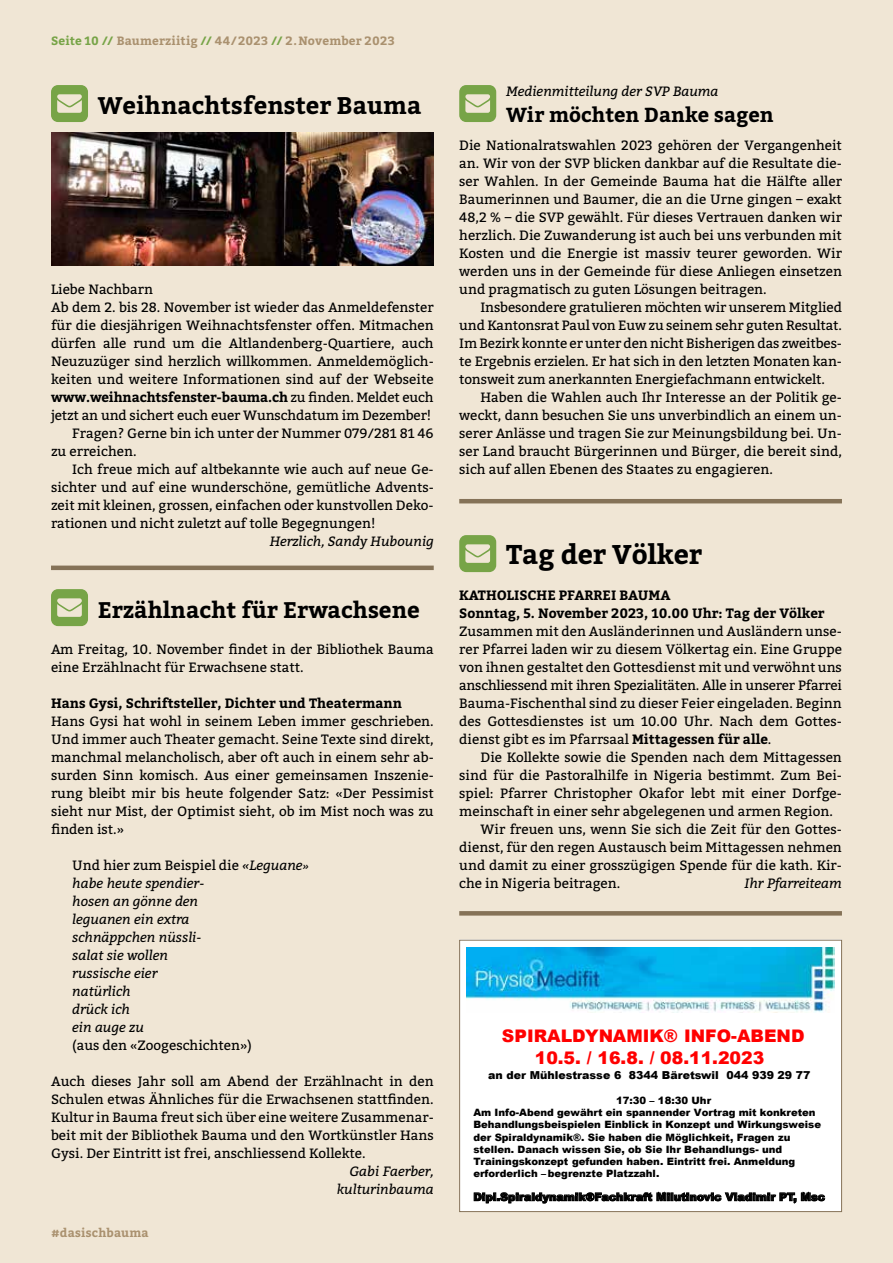
<style>
.page{position:relative;width:893px;height:1263px;background:#f0e6d5}
.page>*{position:absolute;margin:0;border:0;box-sizing:border-box;transform-origin:0 0}
.t1{font:700 27px "Bitter";letter-spacing:-.005em;color:#000}
.t2{font:700 24px "Bitter";color:#000}
.t3{font:700 22.5px "Bitter";color:#000}
.t4{font:700 20.25px "Bitter";color:#000}
.t5{font:900 17.4px/22px "Arial";color:#f00;text-align:center}
.t6{font:13.5px/18px "Bitter";color:#000;text-align:justify}
.t7{font:italic 13.5px/18px "Bitter";color:#000}
.t8{font:700 13.5px/18px "Bitter";color:#000}
.t9{font:700 12px "Bitter";letter-spacing:.015em;color:#aa916f}
.t10{font:900 10.95px "Arial";color:#000}
.t11{font:900 10.05px/12.1px "Arial";letter-spacing:-.005em;color:#000}
.s1{color:#77a447}
.s2{font-weight:400}
.s3{font-style:normal}
.s4{font-size:12px}
.s5{font-weight:700}
</style>
<div class="page">
<hr style="left:459px;top:499px;width:383px;height:4px;background:#857257">
<hr style="left:459px;top:911px;width:383px;height:4px;background:#857257">
<svg style="left:51px;top:85px;width:37px;height:37px"></svg>
<img style="left:51px;top:133px;width:383px;height:133px">
<svg style="left:51px;top:589px;width:37px;height:37px"></svg>
<svg style="left:459px;top:535px;width:37px;height:37px"></svg>
<svg style="left:459px;top:85px;width:37px;height:37px"></svg>
<hr style="left:51px;top:566px;width:383px;height:4px;background:#857257">
<div style="left:459px;top:940px;width:383px;height:272px;background:#fff"></div>
<img style="left:467px;top:947px;width:368px;height:65px">
<div style="left:459px;top:940px;width:383px;height:272px;border:1px solid #857257"></div>
<p class="t9" style="left:51px;top:31px;width:345px"><span class="s1">Seite 10 //</span> Baumerziitig <span class="s1">//</span> 44/ 2023 <span class="s1">//</span> 2.November 2023</p>
<h2 class="t2" style="left:98px;top:87px;width:325px">Weihnachtsfenster Bauma</h2>
<p class="t6" style="left:51px;top:279px;width:104px">Liebe Nachbarn</p>
<p class="t6" style="left:51px;top:297px;width:384px">Ab dem 2. bis 28. November ist wieder das Anmeldefenster</p>
<p class="t6" style="left:51px;top:315px;width:384px">für die diesjährigen Weihnachtsfenster offen. Mitmachen</p>
<p class="t6" style="left:51px;top:333px;width:384px">dürfen alle rund um die Altlandenberg-Quartiere, auch</p>
<p class="t6" style="left:51px;top:351px;width:384px">Neuzuzüger sind herzlich willkommen. Anmeldemöglich-</p>
<p class="t6" style="left:51px;top:369px;width:384px">keiten und weitere Informationen sind auf der Webseite</p>
<p class="t8" style="left:51px;top:388px;width:384px">www.weihnachtsfenster-bauma.ch <span class="s2">zu finden. Meldet euch</span></p>
<p class="t6" style="left:51px;top:405px;width:382px">jetzt an und sichert euch euer Wunschdatum im Dezember!</p>
<p class="t6" style="left:72px;top:423px;width:363px">Fragen? Gerne bin ich unter der Nummer 079/281 81 46</p>
<p class="t6" style="left:51px;top:441px;width:87px">zu erreichen.</p>
<p class="t6" style="left:72px;top:459px;width:363px">Ich freue mich auf altbekannte wie auch auf neue Ge-</p>
<p class="t6" style="left:51px;top:477px;width:384px">sichter und auf eine wunderschöne, gemütliche Advents-</p>
<p class="t6" style="left:51px;top:495px;width:384px">zeit mit kleinen, grossen, einfachen oder kunstvollen Deko-</p>
<p class="t6" style="left:51px;top:513px;width:326px">rationen und nicht zuletzt auf tolle Begegnungen!</p>
<p class="t7" style="left:270px;top:531px;width:165px">Herzlich, Sandy Hubounig</p>
<h3 class="t3" style="left:98px;top:592px;width:323px">Erzählnacht für Erwachsene</h3>
<p class="t6" style="left:51px;top:639px;width:384px">Am Freitag, 10. November findet in der Bibliothek Bauma eine Erzählnacht für Erwachsene statt.</p>
<p class="t8" style="left:51px;top:694px;width:353px">Hans Gysi, Schriftsteller, Dichter und Theatermann</p>
<p class="t6" style="left:51px;top:711px;width:384px">Hans Gysi hat wohl in seinem Leben immer geschrieben.<br>Und immer auch Theater gemacht. Seine Texte sind direkt, manchmal melancholisch, aber oft auch in einem sehr ab&shy;surden Sinn komisch. Aus einer gemeinsamen Inszenie&shy;rung bleibt mir bis heute folgender Satz: «Der Pessimist sieht nur Mist, der Optimist sieht, ob im Mist noch was zu finden ist.»</p>
<p class="t7" style="left:72px;top:856px;width:238px"><span class="s3">Und hier zum Beispiel die</span> «Leguane<span class="s4">» </span>habe heute spendier-<br>hosen an gönne den<br>leguanen ein extra<br>schnäppchen nüssli-<br>salat sie wollen<br>russische eier<br>natürlich<br>drück ich<br>ein auge zu</p>
<p class="t6" style="left:72px;top:1035px;width:181px">(aus den «Zoogeschichten»)</p>
<p class="t6" style="left:51px;top:1071px;width:384px">Auch dieses Jahr soll am Abend der Erzählnacht in den Schulen etwas Ähnliches für die Erwachsenen stattfinden.<br>Kultur in Bauma freut sich über eine weitere Zusammenar&shy;beit mit der Bibliothek Bauma und den Wortkünstler Hans Gysi. Der Eintritt ist frei, anschliessend Kollekte.</p>
<p class="t7" style="left:337px;top:1161px;width:98px;text-align:right">Gabi Faerber, kulturinbauma</p>
<p class="t9" style="left:51px;top:1224px;width:99px">#dasischbauma</p>
<p class="t7" style="left:506px;top:82px;width:214px">Medienmitteilung der SVP Bauma</p>
<h3 class="t4" style="left:506px;top:99px;width:269px">Wir möchten Danke sagen</h3>
<p class="t6" style="left:459px;top:135px;width:384px">Die Nationalratswahlen 2023 gehören der Vergangenheit an. Wir von der SVP blicken dankbar auf die Resultate die&shy;ser Wahlen. In der Gemeinde Bauma hat die Hälfte aller Baumerinnen und Baumer, die an die Urne gingen – exakt 48,2 % – die SVP gewählt. Für dieses Vertrauen danken wir herzlich. Die Zuwanderung ist auch bei uns verbunden mit Kosten und die Energie ist massiv teurer geworden. Wir werden uns in der Gemeinde für diese Anliegen einsetzen und pragmatisch zu guten Lösungen beitragen.</p>
<p class="t6" style="left:459px;top:297px;width:384px;text-indent:21px">Insbesondere gratulieren möchten wir unserem Mitglied und Kantonsrat Paul von Euw zu seinem sehr guten Resultat.<br>Im Bezirk konnte er unter den nicht Bisherigen das zweitbes&shy;te Ergebnis erzielen. Er hat sich in den letzten Monaten kan&shy;tonsweit zum anerkannten Energiefachmann entwickelt.</p>
<p class="t6" style="left:459px;top:387px;width:384px;text-indent:21px">Haben die Wahlen auch Ihr Interesse an der Politik ge&shy;weckt, dann besuchen Sie uns unverbindlich an einem un&shy;serer Anlässe und tragen Sie zur Meinungsbildung bei. Un&shy;ser Land braucht Bürgerinnen und Bürger, die bereit sind, sich auf allen Ebenen des Staates zu engagieren.</p>
<h1 class="t1" style="left:506px;top:533px;width:197px">Tag der Völker</h1>
<p class="t8" style="left:459px;top:586px;width:367px">KATHOLISCHE PFARREI BAUMA<br>Sonntag, 5. November 2023, 10.00 Uhr: Tag der Völker</p>
<p class="t6" style="left:459px;top:621px;width:384px">Zusammen mit den Ausländerinnen und Ausländern unse&shy;rer Pfarrei laden wir zu diesem Völkertag ein. Eine Gruppe von ihnen gestaltet den Gottesdienst mit und verwöhnt uns anschliessend mit ihren Spezialitäten. Alle in unserer Pfarrei Bauma-Fischenthal sind zu dieser Feier eingeladen. Beginn des Gottesdienstes ist um 10.00 Uhr. Nach dem Gottes&shy;dienst gibt es im Pfarrsaal <span class="s5">Mittagessen für alle</span>.</p>
<p class="t6" style="left:480px;top:747px;width:363px">Die Kollekte sowie die Spenden nach dem Mittagessen</p>
<p class="t6" style="left:459px;top:765px;width:384px">sind für die Pastoralhilfe in Nigeria bestimmt. Zum Bei-</p>
<p class="t6" style="left:459px;top:783px;width:384px">spiel: Pfarrer Christopher Okafor lebt mit einer Dorfge-</p>
<p class="t6" style="left:459px;top:801px;width:375px">meinschaft in einer sehr abgelegenen und armen Region.</p>
<p class="t6" style="left:480px;top:819px;width:363px">Wir freuen uns, wenn Sie sich die Zeit für den Gottes-</p>
<p class="t6" style="left:459px;top:837px;width:384px">dienst, für den regen Austausch beim Mittagessen nehmen</p>
<p class="t6" style="left:459px;top:855px;width:384px">und damit zu einer grosszügigen Spende für die kath. Kir-</p>
<p class="t6" style="left:459px;top:873px;width:163px">che in Nigeria beitragen.</p>
<p class="t7" style="left:744px;top:873px;width:99px">Ihr Pfarreiteam</p>
<p class="t5" style="left:502px;top:1024px;width:304px">SPIRALDYNAMIK® INFO-ABEND<br>10.5. / 16.8. / 08.11.2023</p>
<p class="t10" style="left:488px;top:1067px;width:324px">an der Mühlestrasse 6 8344 Bäretswil 044 939 29 77</p>
<p class="t11" style="left:473px;top:1094px;width:349px;text-indent:143px">17:30 – 18:30 Uhr<br>Am Info-Abend gewährt ein spannender Vortrag mit konkreten Behandlungsbeispielen Einblick in Konzept und Wirkungsweise der Spiraldynamik®. Sie haben die Möglichkeit, Fragen zu stellen. Danach wissen Sie, ob Sie Ihr Behandlungs- und Trainingskonzept gefunden haben. Eintritt frei. Anmeldung erforderlich – begrenzte Platzzahl.</p>
<p class="t10" style="left:473px;top:1189px;width:353px">Dipl.Spiraldynamik®Fachkraft Milutinovic Vladimir PT, Msc</p>
</div>
